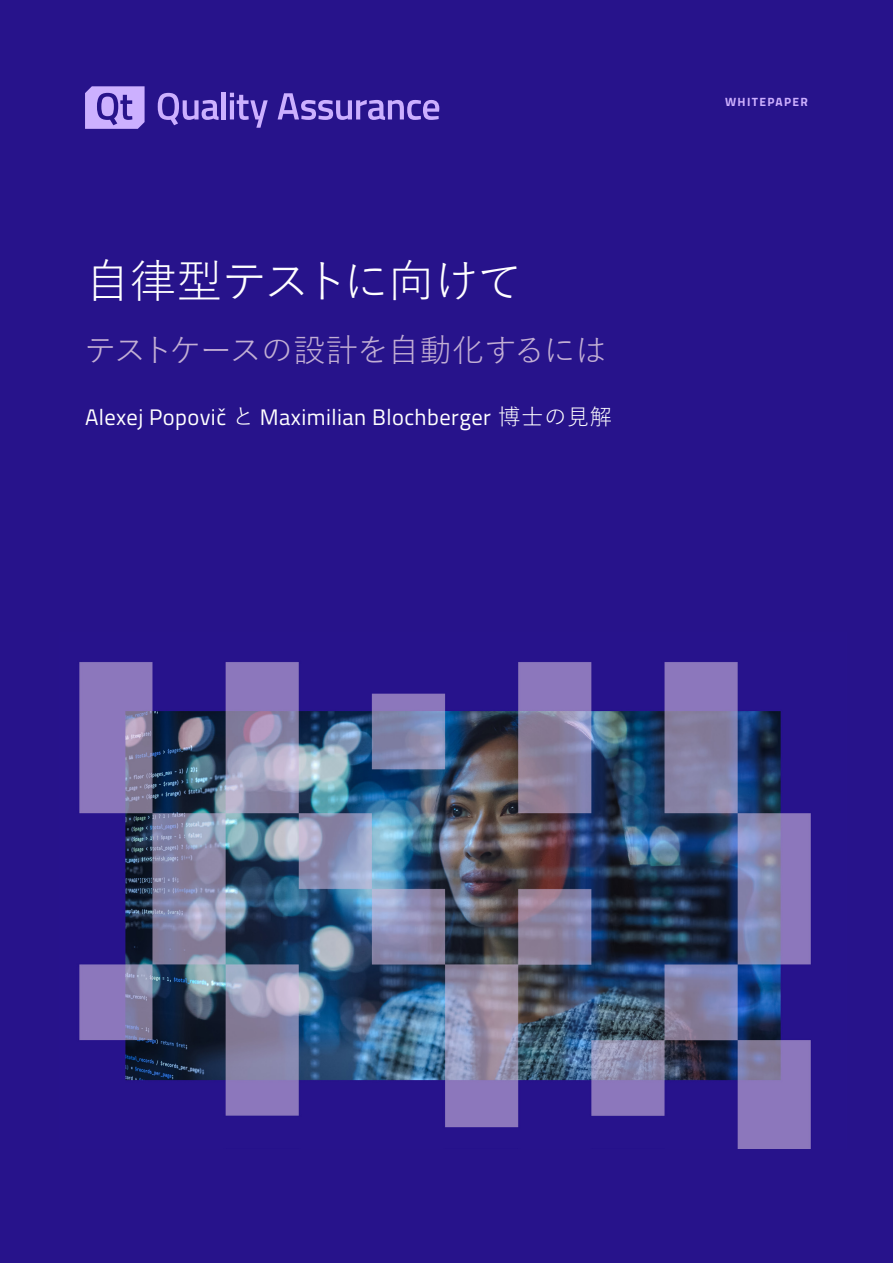
<style>
.page{position:relative;width:893px;height:1263px;background:#27138b}
.page>*{position:absolute;margin:0;border:0;box-sizing:border-box;transform-origin:0 0}
.Cover_Heading{font:46.05px "Yu Gothic";letter-spacing:-.03em;color:#fff}
.t1{font:32.4px "Yu Gothic";letter-spacing:-.045em;color:#c2afd4}
.Lift_up{font:22.5px "Titillium Web";letter-spacing:.02em;color:#fff}
.t2{font:700 12px "Titillium Web";letter-spacing:.11em;color:#cdb0ff}
.s1{font-family:"Yu Gothic"}
</style>
<div class="page">
<svg style="left:85px;top:86px;width:60px;height:43px"></svg>
<svg style="left:158px;top:93px;width:61px;height:32px"></svg>
<div style="left:221px;top:92px;width:5px;height:27px;background:#ccb0ff"></div>
<svg style="left:230px;top:93px;width:38px;height:35px"></svg>
<svg style="left:278px;top:93px;width:161px;height:27px"></svg>
<img style="left:79px;top:662px;width:732px;height:486px">
<p class="Cover_Heading" style="left:85px;top:238px;width:439px">自律型テストに向けて</p>
<p class="t1" style="left:84px;top:320px;width:524px">テストケースの設計を自動化するには</p>
<p class="Lift_up" style="left:85px;top:401px;width:529px">Alexej Popovič <span class="s1">と</span> Maximilian Blochberger <span class="s1">博士の見解</span></p>
<p class="t2" style="left:725px;top:93px;width:84px">WHITEPAPER</p>
</div>
